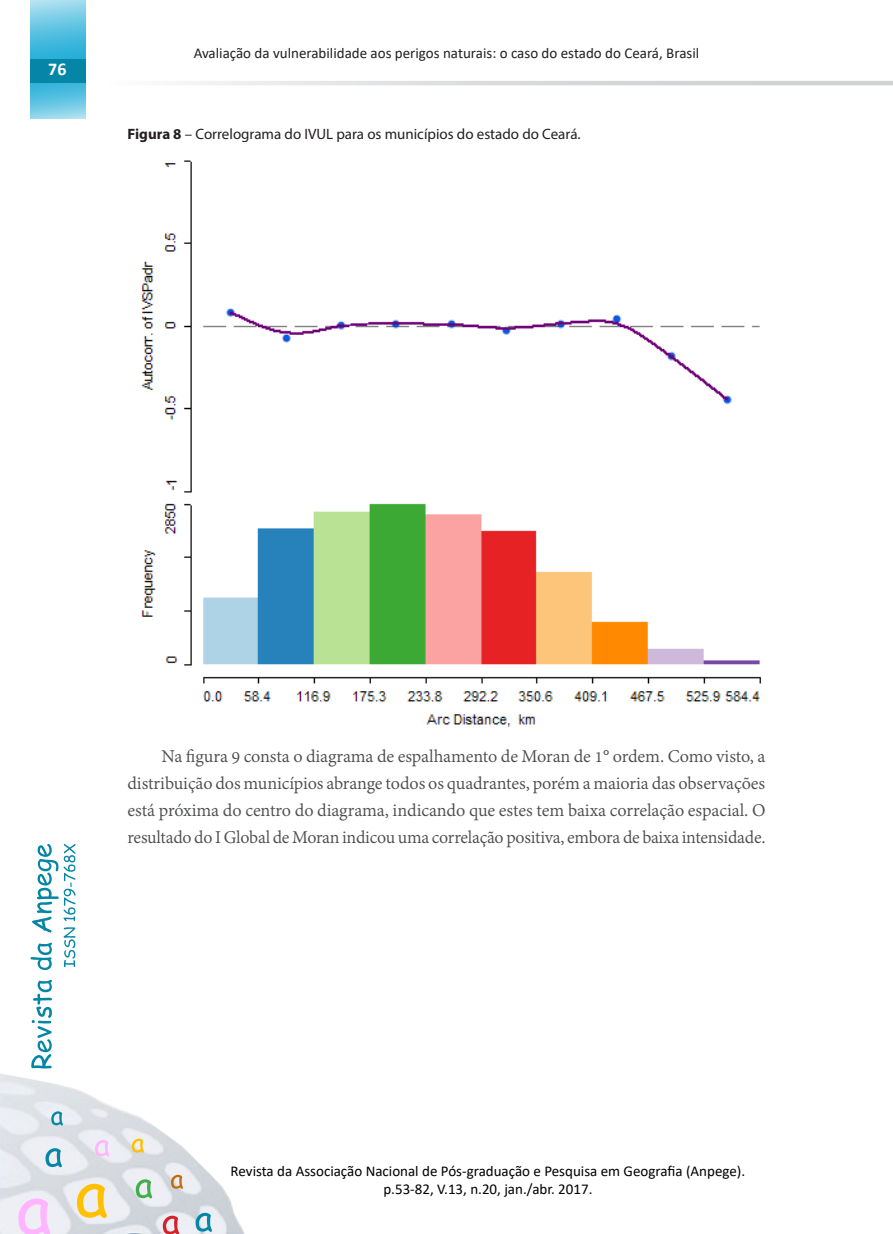
<style>
.page{position:relative;width:893px;height:1234px;background:#fff}
.page>*{position:absolute;margin:0;border:0;box-sizing:border-box;transform-origin:0 0}
.t1{font:19.5px/27px "Adobe Devanagari";letter-spacing:-.015em;color:#4b4c4d;text-align:justify}
.t2{font:700 18px "Calibri";color:#fff}
.t3{font:15px/18px "Calibri";color:#000;text-align:center}
.t4{font:15px "Calibri";color:#231f20}
.t5{font:15px "Myriad Pro";color:#231f20}
.s1{font-weight:700}
</style>
<div class="page">
<svg style="left:183px;top:81px;width:710px;height:4px;background:#dbdcdd"></svg>
<img style="left:0;top:1074px;width:244px;height:159px">
<svg style="left:132px;top:1138px;width:12px;height:14px"></svg>
<svg style="left:196px;top:1212px;width:16px;height:19px"></svg>
<svg style="left:45px;top:1147px;width:17px;height:19px"></svg>
<svg style="left:51px;top:1111px;width:12px;height:14px"></svg>
<svg style="left:163px;top:1215px;width:16px;height:18px"></svg>
<svg style="left:136px;top:1178px;width:16px;height:20px"></svg>
<svg style="left:77px;top:1183px;width:30px;height:34px"></svg>
<svg style="left:95px;top:1139px;width:14px;height:17px"></svg>
<svg style="left:18px;top:1198px;width:32px;height:35px"></svg>
<svg style="left:171px;top:1174px;width:12px;height:14px"></svg>
<svg style="left:30px;top:0;width:56px;height:119px;background:#63c4e2"></svg>
<div style="left:30px;top:59px;width:56px;height:24px;background:#0586a6"></div>
<svg style="left:30px;top:844px;width:46px;height:224px"></svg>
<img style="left:141px;top:160px;width:621px;height:568px">
<p class="t2" style="left:48px;top:57px;width:20px">76</p>
<p class="t4" style="left:194px;top:43px;width:507px">Avaliação da vulnerabilidade aos perigos naturais: o caso do estado do Ceará, Brasil</p>
<p class="t5" style="left:128px;top:125px;width:455px"><span class="s1">Figura 8</span> – Correlograma do IVUL para os municípios do estado do Ceará.</p>
<p class="t1" style="left:128px;top:744px;width:639px;text-indent:34px">Na figura 9 consta o diagrama de espalhamento de Moran de 1° ordem. Como visto, a distribuição dos municípios abrange todos os quadrantes, porém a maioria das observações está próxima do centro do diagrama, indicando que estes tem baixa correlação espacial. O resultado do I Global de Moran indicou uma correlação positiva, embora de baixa intensidade.</p>
<p class="t3" style="left:231px;top:1161px;width:516px">Revista da Associação Nacional de Pós-graduação e Pesquisa em Geografia (Anpege). p.53-82, V.13, n.20, jan./abr. 2017.</p>
</div>
